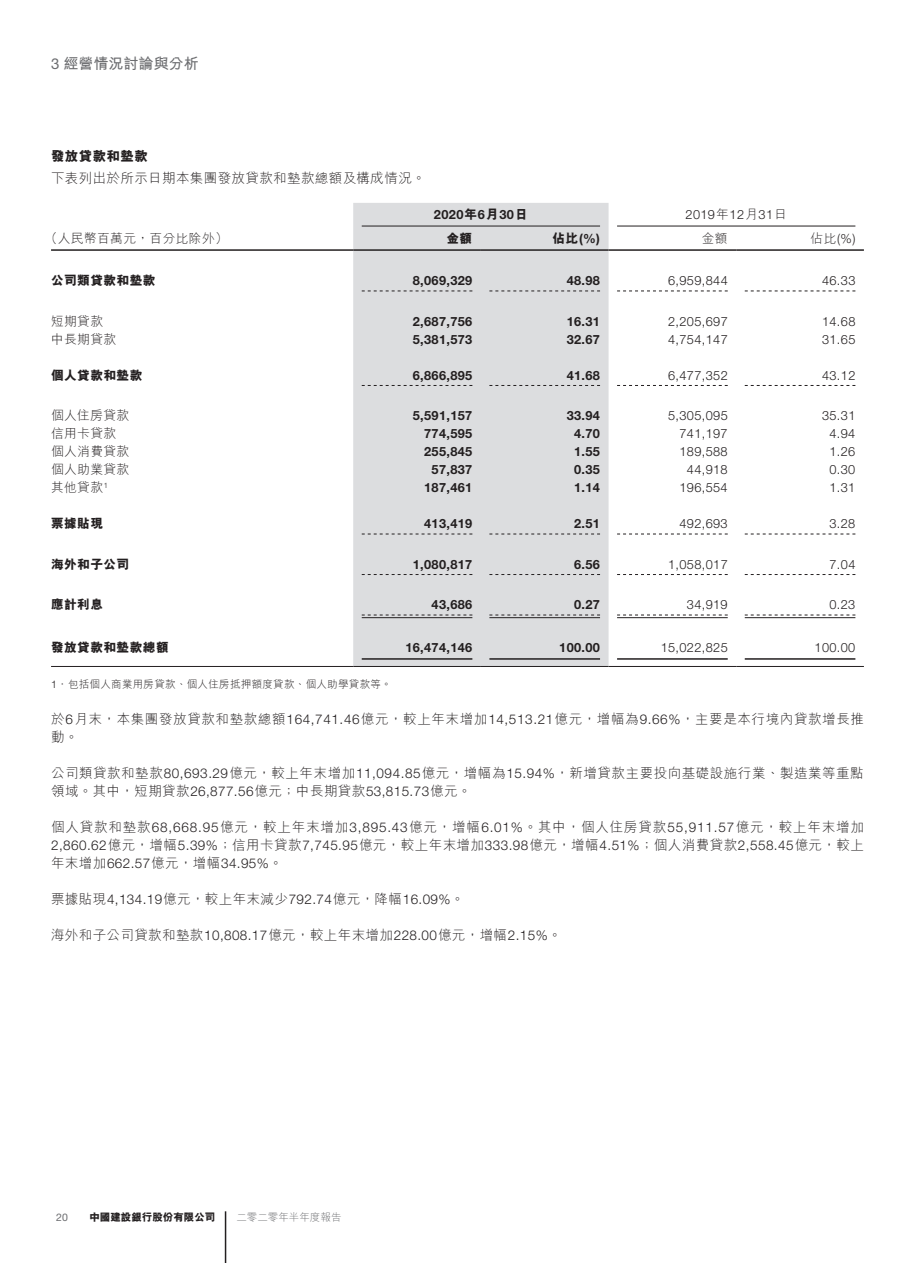
<style>
.page{position:relative;width:915px;height:1263px;background:#fff}
.page>*{position:absolute;margin:0;border:0;box-sizing:border-box;transform-origin:0 0}
.t1{font:700 15px "M Hei HK";color:#6c6d70}
.t2{font:300 13.5px/18px "M Hei HK";letter-spacing:.04em;color:#231f20}
.t3{font:300 13.5px/18px "Helvetica Neue LT Std";letter-spacing:.03em;color:#231f20}
.t4{font:300 13.5px "M Hei HK";letter-spacing:.06em;color:#231f20}
.t5{font:800 13.5px "M Hei HK";letter-spacing:.03em;color:#231f20}
.t6{font:300 12.75px "Helvetica Neue LT Std";letter-spacing:.03em;color:#231f20}
.t7{font:700 12.75px "Helvetica Neue LT Std";letter-spacing:.03em;color:#231f20}
.t8{font:300 12.75px "M Hei HK";letter-spacing:.03em;color:#231f20}
.t9{font:800 12.75px "M Hei HK";letter-spacing:.03em;color:#231f20}
.t10{font:300 10.5px "M Hei HK";letter-spacing:.03em;color:#231f20}
.t11{font:800 10.5px "M Hei HK";color:#231f20}
.t12{font:300 10.5px "M Hei HK";color:#6c6d70}
.t13{font:10.5px "Helvetica Neue LT Std";color:#6c6d70}
.s1{font-family:"Helvetica Neue LT Std";font-weight:400}
.s2{font-family:"M Hei HK";font-weight:800}
.s3{font-family:"M Hei HK"}
.s4{font-family:"Helvetica Neue LT Std"}
</style>
<div class="page">
<hr style="left:225px;top:1211px;width:1px;height:52px;background:#231f20">
<div style="left:353px;top:203px;width:255px;height:463px;background:#dcdddf"></div>
<hr style="left:51px;top:666px;width:302px;height:1px;background:#231f20">
<hr style="left:353px;top:666px;width:127px;height:1px;background:#231f20">
<hr style="left:480px;top:666px;width:128px;height:1px;background:#231f20">
<hr style="left:608px;top:666px;width:128px;height:1px;background:#231f20">
<hr style="left:736px;top:666px;width:127px;height:1px;background:#231f20">
<hr style="left:361px;top:226px;width:239px;height:1px;background:#231f20">
<hr style="left:617px;top:226px;width:238px;height:1px;background:#231f20">
<hr style="left:51px;top:249px;width:302px;height:2px;background:#231f20">
<hr style="left:353px;top:249px;width:127px;height:2px;background:#231f20">
<hr style="left:480px;top:249px;width:128px;height:2px;background:#231f20">
<hr style="left:608px;top:249px;width:128px;height:2px;background:#231f20">
<hr style="left:736px;top:249px;width:127px;height:2px;background:#231f20">
<svg style="left:361px;top:291px;width:111px;height:1px"></svg>
<svg style="left:489px;top:291px;width:111px;height:1px"></svg>
<svg style="left:617px;top:291px;width:110px;height:1px"></svg>
<svg style="left:744px;top:291px;width:111px;height:1px"></svg>
<svg style="left:361px;top:385px;width:111px;height:1px"></svg>
<svg style="left:489px;top:385px;width:111px;height:1px"></svg>
<svg style="left:617px;top:385px;width:110px;height:1px"></svg>
<svg style="left:744px;top:385px;width:111px;height:1px"></svg>
<svg style="left:361px;top:534px;width:111px;height:1px"></svg>
<svg style="left:489px;top:534px;width:111px;height:1px"></svg>
<svg style="left:617px;top:534px;width:110px;height:1px"></svg>
<svg style="left:744px;top:534px;width:111px;height:1px"></svg>
<svg style="left:361px;top:574px;width:111px;height:1px"></svg>
<svg style="left:489px;top:574px;width:111px;height:1px"></svg>
<svg style="left:617px;top:574px;width:110px;height:1px"></svg>
<svg style="left:744px;top:574px;width:111px;height:1px"></svg>
<svg style="left:361px;top:615px;width:111px;height:1px"></svg>
<hr style="left:361px;top:617px;width:111px;height:1px;background:#231f20">
<svg style="left:489px;top:615px;width:111px;height:1px"></svg>
<hr style="left:489px;top:617px;width:111px;height:1px;background:#231f20">
<svg style="left:617px;top:615px;width:110px;height:1px"></svg>
<hr style="left:617px;top:617px;width:110px;height:1px;background:#231f20">
<svg style="left:744px;top:615px;width:111px;height:1px"></svg>
<hr style="left:744px;top:617px;width:111px;height:1px;background:#231f20">
<hr style="left:361px;top:658px;width:111px;height:2px;background:#231f20">
<hr style="left:489px;top:658px;width:111px;height:2px;background:#231f20">
<hr style="left:617px;top:658px;width:110px;height:2px;background:#231f20">
<hr style="left:744px;top:658px;width:111px;height:2px;background:#231f20">
<p class="t1" style="left:51px;top:52px;width:149px"><span class="s1">3</span> 經營情況討論與分析</p>
<p class="t5" style="left:51px;top:147px;width:98px">發放貸款和墊款</p>
<p class="t2" style="left:51px;top:169px;width:376px">下表列出於所示日期本集團發放貸款和墊款總額及構成情況。</p>
<p class="t7" style="left:434px;top:207px;width:95px">2020<span class="s2">年</span>6<span class="s2">月</span>30<span class="s2">日</span></p>
<p class="t6" style="left:685px;top:207px;width:103px">2019<span class="s3">年</span>12<span class="s3">月</span>31<span class="s3">日</span></p>
<p class="t8" style="left:45px;top:232px;width:185px">（人民幣百萬元，百分比除外）</p>
<p class="t9" style="left:446px;top:230px;width:27px">金額</p>
<p class="t7" style="left:552px;top:230px;width:49px"><span class="s2">佔比</span>(%)</p>
<p class="t8" style="left:701px;top:232px;width:27px">金額</p>
<p class="t6" style="left:810px;top:230px;width:46px"><span class="s3">佔比</span>(%)</p>
<p class="t9" style="left:51px;top:272px;width:106px">公司類貸款和墊款</p>
<p class="t7" style="left:412px;top:273px;width:61px">8,069,329</p>
<p class="t7" style="left:566px;top:273px;width:35px">48.98</p>
<p class="t6" style="left:668px;top:273px;width:61px">6,959,844</p>
<p class="t6" style="left:821px;top:273px;width:35px">46.33</p>
<p class="t8" style="left:51px;top:314px;width:54px">短期貸款</p>
<p class="t7" style="left:412px;top:313px;width:61px">2,687,756</p>
<p class="t7" style="left:566px;top:313px;width:35px">16.31</p>
<p class="t6" style="left:668px;top:313px;width:61px">2,205,697</p>
<p class="t6" style="left:821px;top:313px;width:35px">14.68</p>
<p class="t8" style="left:51px;top:332px;width:67px">中長期貸款</p>
<p class="t7" style="left:412px;top:331px;width:61px">5,381,573</p>
<p class="t7" style="left:566px;top:331px;width:35px">32.67</p>
<p class="t6" style="left:668px;top:331px;width:61px">4,754,147</p>
<p class="t6" style="left:821px;top:331px;width:35px">31.65</p>
<p class="t9" style="left:51px;top:366px;width:93px">個人貸款和墊款</p>
<p class="t7" style="left:412px;top:367px;width:61px">6,866,895</p>
<p class="t7" style="left:566px;top:367px;width:35px">41.68</p>
<p class="t6" style="left:668px;top:367px;width:61px">6,477,352</p>
<p class="t6" style="left:821px;top:367px;width:35px">43.12</p>
<p class="t8" style="left:51px;top:409px;width:80px">個人住房貸款</p>
<p class="t7" style="left:412px;top:408px;width:61px">5,591,157</p>
<p class="t7" style="left:566px;top:408px;width:35px">33.94</p>
<p class="t6" style="left:668px;top:408px;width:61px">5,305,095</p>
<p class="t6" style="left:821px;top:408px;width:35px">35.31</p>
<p class="t8" style="left:51px;top:427px;width:67px">信用卡貸款</p>
<p class="t7" style="left:424px;top:426px;width:50px">774,595</p>
<p class="t7" style="left:574px;top:426px;width:27px">4.70</p>
<p class="t6" style="left:679px;top:426px;width:50px">741,197</p>
<p class="t6" style="left:829px;top:426px;width:27px">4.94</p>
<p class="t8" style="left:51px;top:445px;width:80px">個人消費貸款</p>
<p class="t7" style="left:424px;top:444px;width:50px">255,845</p>
<p class="t7" style="left:574px;top:444px;width:27px">1.55</p>
<p class="t6" style="left:679px;top:444px;width:50px">189,588</p>
<p class="t6" style="left:829px;top:444px;width:27px">1.26</p>
<p class="t8" style="left:51px;top:463px;width:80px">個人助業貸款</p>
<p class="t7" style="left:431px;top:462px;width:42px">57,837</p>
<p class="t7" style="left:574px;top:462px;width:27px">0.35</p>
<p class="t6" style="left:686px;top:462px;width:42px">44,918</p>
<p class="t6" style="left:829px;top:462px;width:27px">0.30</p>
<p class="t8" style="left:51px;top:481px;width:58px">其他貸款<sup>1</sup></p>
<p class="t7" style="left:424px;top:480px;width:50px">187,461</p>
<p class="t7" style="left:574px;top:480px;width:27px">1.14</p>
<p class="t6" style="left:679px;top:480px;width:50px">196,554</p>
<p class="t6" style="left:829px;top:480px;width:27px">1.31</p>
<p class="t9" style="left:51px;top:515px;width:54px">票據貼現</p>
<p class="t7" style="left:424px;top:516px;width:50px">413,419</p>
<p class="t7" style="left:574px;top:516px;width:27px">2.51</p>
<p class="t6" style="left:679px;top:516px;width:50px">492,693</p>
<p class="t6" style="left:829px;top:516px;width:27px">3.28</p>
<p class="t9" style="left:51px;top:555px;width:80px">海外和子公司</p>
<p class="t7" style="left:412px;top:556px;width:61px">1,080,817</p>
<p class="t7" style="left:574px;top:556px;width:27px">6.56</p>
<p class="t6" style="left:668px;top:556px;width:61px">1,058,017</p>
<p class="t6" style="left:829px;top:556px;width:27px">7.04</p>
<p class="t9" style="left:51px;top:596px;width:54px">應計利息</p>
<p class="t7" style="left:431px;top:597px;width:42px">43,686</p>
<p class="t7" style="left:574px;top:597px;width:27px">0.27</p>
<p class="t6" style="left:686px;top:597px;width:42px">34,919</p>
<p class="t6" style="left:829px;top:597px;width:27px">0.23</p>
<p class="t9" style="left:51px;top:638px;width:119px">發放貸款和墊款總額</p>
<p class="t7" style="left:405px;top:639px;width:69px">16,474,146</p>
<p class="t7" style="left:559px;top:639px;width:42px">100.00</p>
<p class="t6" style="left:660px;top:639px;width:69px">15,022,825</p>
<p class="t6" style="left:814px;top:639px;width:42px">100.00</p>
<p class="t10" style="left:51px;top:678px;width:342px"><span class="s4">1</span>．包括個人商業用房貸款、個人住房抵押額度貸款、個人助學貸款等。</p>
<p class="t2" style="left:51px;top:709px;width:814px">於<span class="s4">6</span>月末，本集團發放貸款和墊款總額<span class="s4">164,741.46</span>億元，較上年末增加<span class="s4">14,513.21</span>億元，增幅為<span class="s4">9.66%</span>，主要是本行境內貸款增長推動。</p>
<p class="t2" style="left:51px;top:763px;width:813px">公司類貸款和墊款<span class="s4">80,693.29</span>億元，較上年末增加<span class="s4">11,094.85</span>億元，增幅為<span class="s4">15.94%</span>，新增貸款主要投向基礎設施行業、製造業等重點領域。其中，短期貸款<span class="s4">26,877.56</span>億元；中長期貸款<span class="s4">53,815.73</span>億元。</p>
<p class="t4" style="left:51px;top:820px;width:814px">個人貸款和墊款<span class="s4">68,668.95</span>億元，較上年末增加<span class="s4">3,895.43</span>億元，增幅<span class="s4">6.01%</span>。其中，個人住房貸款<span class="s4">55,911.57</span>億元，較上年末增加</p>
<p class="t3" style="left:51px;top:836px;width:814px">2,860.62<span class="s3">億元，增幅</span>5.39%<span class="s3">；信用卡貸款</span>7,745.95<span class="s3">億元，較上年末增加</span>333.98<span class="s3">億元，增幅</span>4.51%<span class="s3">；個人消費貸款</span>2,558.45<span class="s3">億元，較上年末增加</span>662.57<span class="s3">億元，增幅</span>34.95%<span class="s3">。</span></p>
<p class="t3" style="left:51px;top:890px;width:414px"><span class="s3">票據貼現</span>4,134.19<span class="s3">億元，較上年末減少</span>792.74<span class="s3">億元，降幅</span>16.09%<span class="s3">。</span></p>
<p class="t2" style="left:51px;top:925px;width:512px">海外和子公司貸款和墊款<span class="s4">10,808.17</span>億元，較上年末增加<span class="s4">228.00</span>億元，增幅<span class="s4">2.15%</span>。</p>
<p class="t13" style="left:56px;top:1210px;width:13px">20</p>
<p class="t11" style="left:89px;top:1210px;width:127px">中國建設銀行股份有限公司</p>
<p class="t12" style="left:236px;top:1211px;width:106px">二零二零年半年度報告</p>
</div>
